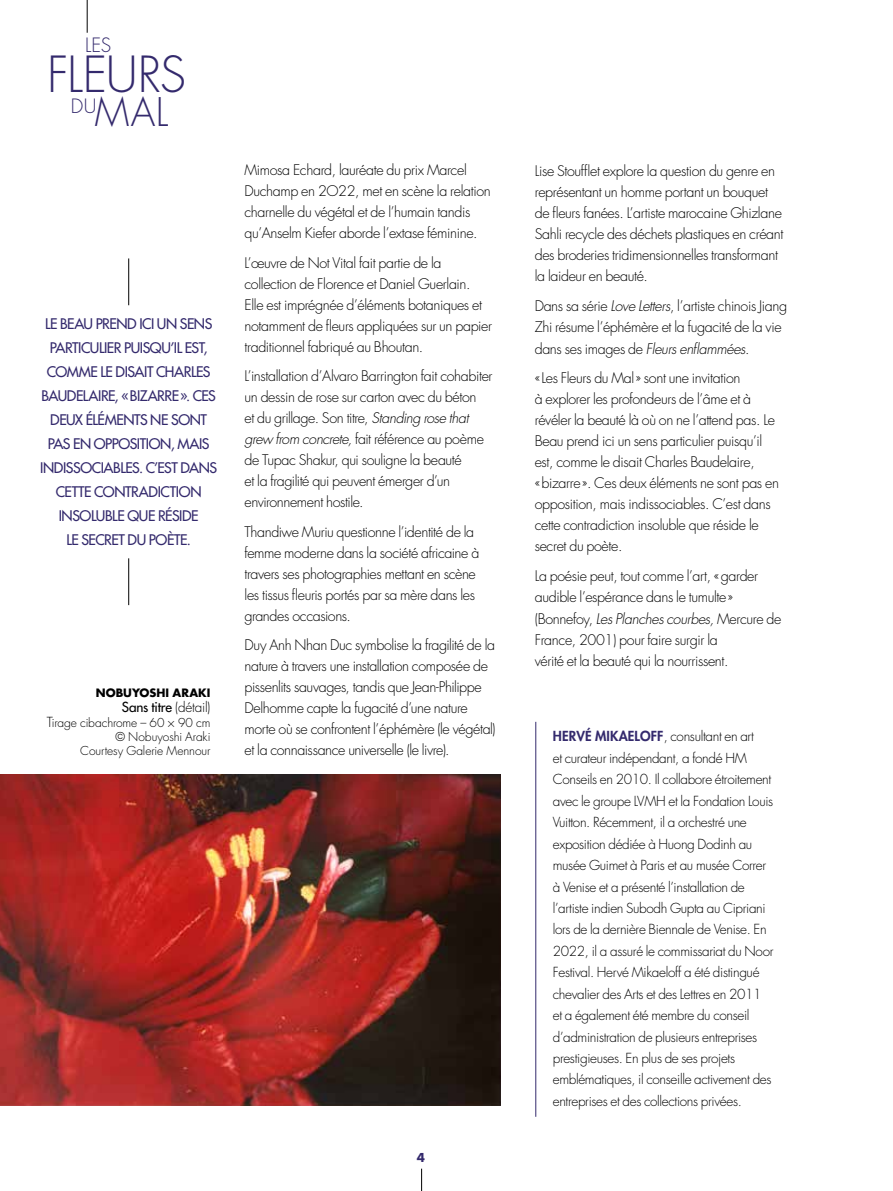
<style>
.page{position:relative;width:893px;height:1191px;background:#fff}
.page>*{position:absolute;margin:0;border:0;box-sizing:border-box;transform-origin:0 0}
.t1{font:300 48.45px "Futura Std";letter-spacing:-.03em;color:#342a6d}
.t2{font:300 38.4px "Futura Std";color:#342a6d}
.t3{font:300 19.2px "Futura Std";color:#342a6d}
.t4{font:300 14.25px/21px "Futura Std";letter-spacing:-.025em;color:#000}
.t5{font:500 14.25px/24px "Futura Std";letter-spacing:-.03em;color:#342a6d;text-align:center}
.t6{font:300 13.5px/21.5px "Futura Std";letter-spacing:-.025em;color:#000}
.t7{font:500 13.5px "Futura Std";letter-spacing:-.015em;color:#000}
.t8{font:300 12px/14.2px "Futura Std";letter-spacing:-.005em;color:#000;text-align:right}
.t9{font:700 12px "Futura Std";color:#342a6d}
.t10{font:700 11.25px "Futura Std";letter-spacing:.005em;color:#000}
.s1{font-style:italic}
.s2{font-weight:300}
.s3{font-size:13.5px}
.s4{font-weight:800;color:#342a6d}
</style>
<div class="page">
<svg style="left:421px;top:1168px;width:1px;height:23px"></svg>
<hr style="left:128px;top:258px;width:1px;height:47px;background:#000">
<hr style="left:128px;top:558px;width:1px;height:47px;background:#000">
<img style="left:0;top:774px;width:501px;height:332px">
<hr style="left:535px;top:722px;width:1px;height:394px;background:#342a6d">
<hr style="left:87px;top:0;width:1px;height:33px;background:#000">
<h3 class="t3" style="left:85px;top:34px;width:28px">LES</h3>
<h1 class="t1" style="left:47px;top:45px;width:141px">FLEURS</h1>
<h2 class="t2" style="left:71px;top:88px;width:99px"><sup>DU</sup>MAL</h2>
<p class="t4" style="left:244px;top:160px;width:248px">Mimosa Echard, lauréate du prix Marcel Duchamp en 2O22, met en scène la relation charnelle du végétal et de l’humain tandis qu’Anselm Kiefer aborde l’extase féminine.</p>
<p class="t4" style="left:244px;top:252px;width:249px">L’œuvre de Not Vital fait partie de la collection de Florence et Daniel Guerlain.<br>Elle est imprégnée d’éléments botaniques et notamment de fleurs appliquées sur un papier traditionnel fabriqué au Bhoutan.</p>
<p class="t4" style="left:244px;top:366px;width:250px">L’installation d’Alvaro Barrington fait cohabiter un dessin de rose sur carton avec du béton<br>et du grillage. Son titre, <span class="s1">Standing rose that grew from concrete,</span> fait référence au poème de Tupac Shakur, qui souligne la beauté<br>et la fragilité qui peuvent émerger d’un environnement hostile.</p>
<p class="t4" style="left:244px;top:521px;width:236px">Thandiwe Muriu questionne l’identité de la femme moderne dans la société africaine à travers ses photographies mettant en scène les tissus fleuris portés par sa mère dans les grandes occasions.</p>
<p class="t4" style="left:244px;top:635px;width:253px">Duy Anh Nhan Duc symbolise la fragilité de la nature à travers une installation composée de pissenlits sauvages, tandis que Jean-Philippe Delhomme capte la fugacité d’une nature morte où se confrontent l’éphémère (le végétal) et la connaissance universelle (le livre).</p>
<p class="t4" style="left:535px;top:160px;width:250px">Lise Stoufflet explore la question du genre en représentant un homme portant un bouquet de fleurs fanées. L’artiste marocaine Ghizlane Sahli recycle des déchets plastiques en créant des broderies tridimensionnelles transformant la laideur en beauté.</p>
<p class="t4" style="left:535px;top:295px;width:254px">Dans sa série <span class="s1">Love Letters</span>, l’artiste chinois Jiang<br>Zhi résume l’éphémère et la fugacité de la vie dans ses images de <span class="s1">Fleurs enflammées</span>.</p>
<p class="t4" style="left:535px;top:368px;width:246px">«Les Fleurs du Mal» sont une invitation<br>à explorer les profondeurs de l’âme et à révéler la beauté là où on ne l’attend pas. Le Beau prend ici un sens particulier puisqu’il est, comme le disait Charles Baudelaire, «bizarre». Ces deux éléments ne sont pas en opposition, mais indissociables. C’est dans cette contradiction insoluble que réside le secret du poète.</p>
<p class="t4" style="left:535px;top:565px;width:248px">La poésie peut, tout comme l’art, «garder audible l’espérance dans le tumulte» (Bonnefoy, <span class="s1">Les Planches courbes,</span> Mercure de France, 2001) pour faire surgir la<br>vérité et la beauté qui la nourrissent.</p>
<p class="t5" style="left:40px;top:312px;width:179px">LE BEAU PREND ICI UN SENS<br>PARTICULIER PUISQU’IL EST,<br>COMME LE DISAIT CHARLES<br>BAUDELAIRE, «BIZARRE». CES<br>DEUX ÉLÉMENTS NE SONT<br>PAS EN OPPOSITION, MAIS<br>INDISSOCIABLES. C’EST DANS<br>CETTE CONTRADICTION<br>INSOLUBLE QUE RÉSIDE<br>LE SECRET DU POÈTE.</p>
<p class="t10" style="left:96px;top:685px;width:116px">NOBUYOSHI ARAKI</p>
<p class="t7" style="left:122px;top:698px;width:90px">Sans titre <span class="s2">(détail)</span></p>
<p class="t8" style="left:47px;top:715px;width:165px"><span class="s3">T</span>irage cibachrome – 60 × 90 cm © Nobuyoshi Araki<br>Courtesy Galerie Mennour</p>
<p class="t6" style="left:553px;top:726px;width:222px"><span class="s4">HERVÉ MIKAELOFF</span>, consultant en art<br>et curateur indépendant, a fondé HM Conseils en 2010. Il collabore étroitement avec le groupe LVMH et la Fondation Louis Vuitton. Récemment, il a orchestré une exposition dédiée à Huong Dodinh au musée Guimet à Paris et au musée Correr à Venise et a présenté l’installation de l’artiste indien Subodh Gupta au Cipriani lors de la dernière Biennale de Venise. En 2022, il a assuré le commissariat du Noor Festival. Hervé Mikaeloff a été distingué chevalier des Arts et des Lettres en 2011 et a également été membre du conseil d’administration de plusieurs entreprises prestigieuses. En plus de ses projets emblématiques, il conseille activement des entreprises et des collections privées.</p>
<p class="t9" style="left:417px;top:1149px;width:10px">4</p>
</div>
